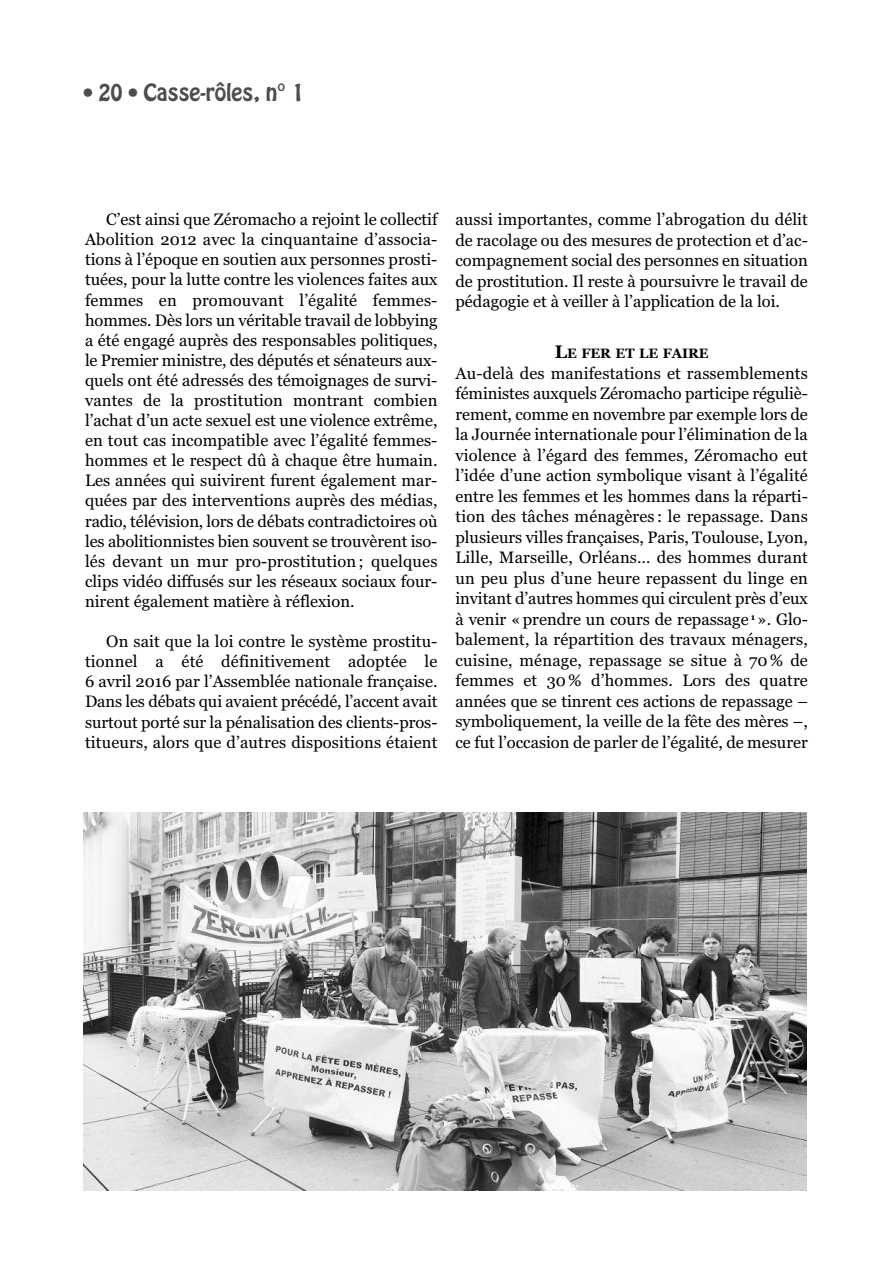
<style>
.page{position:relative;width:893px;height:1263px;background:#fff}
.page>*{position:absolute;margin:0;border:0;box-sizing:border-box;transform-origin:0 0}
.t1{font:21px "Hobo Std";color:#4d4d4d}
.t2{font:16.5px/20.1px "Georgia";color:#000;text-align:justify}
.t3{font:700 13.5px "Georgia";color:#000}
.s1{font-size:18px}
</style>
<div class="page">
<img style="left:84px;top:812px;width:722px;height:379px">
<p class="t1" style="left:84px;top:84px;width:222px">• 20 • Casse-rôles, n° 1</p>
<p class="t2" style="left:85px;top:209px;width:354px;text-indent:21px">C’est ainsi que Zéromacho a rejoint le collectif Abolition 2012 avec la cinquantaine d’associa&shy;tions à l’époque en soutien aux personnes prosti&shy;tuées, pour la lutte contre les violences faites aux femmes en promouvant l’égalité femmes&shy;hommes. Dès lors un véritable travail de lobbying a été engagé auprès des responsables politiques, le Premier ministre, des députés et sénateurs aux&shy;quels ont été adressés des témoignages de survi&shy;vantes de la prostitution montrant combien l’achat d’un acte sexuel est une violence extrême, en tout cas incompatible avec l’égalité femmes&shy;hommes et le respect dû à chaque être humain.<br>Les années qui suivirent furent également mar&shy;quées par des interventions auprès des médias, radio, télévision, lors de débats contradictoires où les abolitionnistes bien souvent se trouvèrent iso&shy;lés devant un mur pro-prostitution; quelques clips vidéo diffusés sur les réseaux sociaux four&shy;nirent également matière à réflexion.</p>
<p class="t2" style="left:85px;top:631px;width:354px;text-indent:21px">On sait que la loi contre le système prostitu&shy;tionnel a été définitivement adoptée le 6 avril 2016 par l’Assemblée nationale française.<br>Dans les débats qui avaient précédé, l’accent avait surtout porté sur la pénalisation des clients-pros&shy;titueurs, alors que d’autres dispositions étaient</p>
<p class="t2" style="left:455px;top:209px;width:354px;line-height:20.5px">aussi importantes, comme l’abrogation du délit de racolage ou des mesures de protection et d’ac&shy;compagnement social des personnes en situation de prostitution. Il reste à poursuivre le travail de pédagogie et à veiller à l’application de la loi.</p>
<p class="t3" style="left:555px;top:345px;width:155px"><span class="s1">L</span>E FER ET LE FAIRE</p>
<p class="t2" style="left:455px;top:363px;width:354px;line-height:20.5px">Au-delà des manifestations et rassemblements féministes auxquels Zéromacho participe réguliè&shy;rement, comme en novembre par exemple lors de la Journée internationale pour l’élimination de la violence à l’égard des femmes, Zéromacho eut l’idée d’une action symbolique visant à l’égalité entre les femmes et les hommes dans la réparti&shy;tion des tâches ménagères : le repassage. Dans plusieurs villes françaises, Paris, Toulouse, Lyon, Lille, Marseille, Orléans… des hommes durant un peu plus d’une heure repassent du linge en invitant d’autres hommes qui circulent près d’eux à venir «prendre un cours de repassage <sup>1</sup> ». Glo&shy;balement, la répartition des travaux ménagers, cuisine, ménage, repassage se situe à 70% de femmes et 30% d’hommes. Lors des quatre années que se tinrent ces actions de repassage – symboliquement, la veille de la fête des mères –, ce fut l’occasion de parler de l’égalité, de mesurer</p>
</div>
